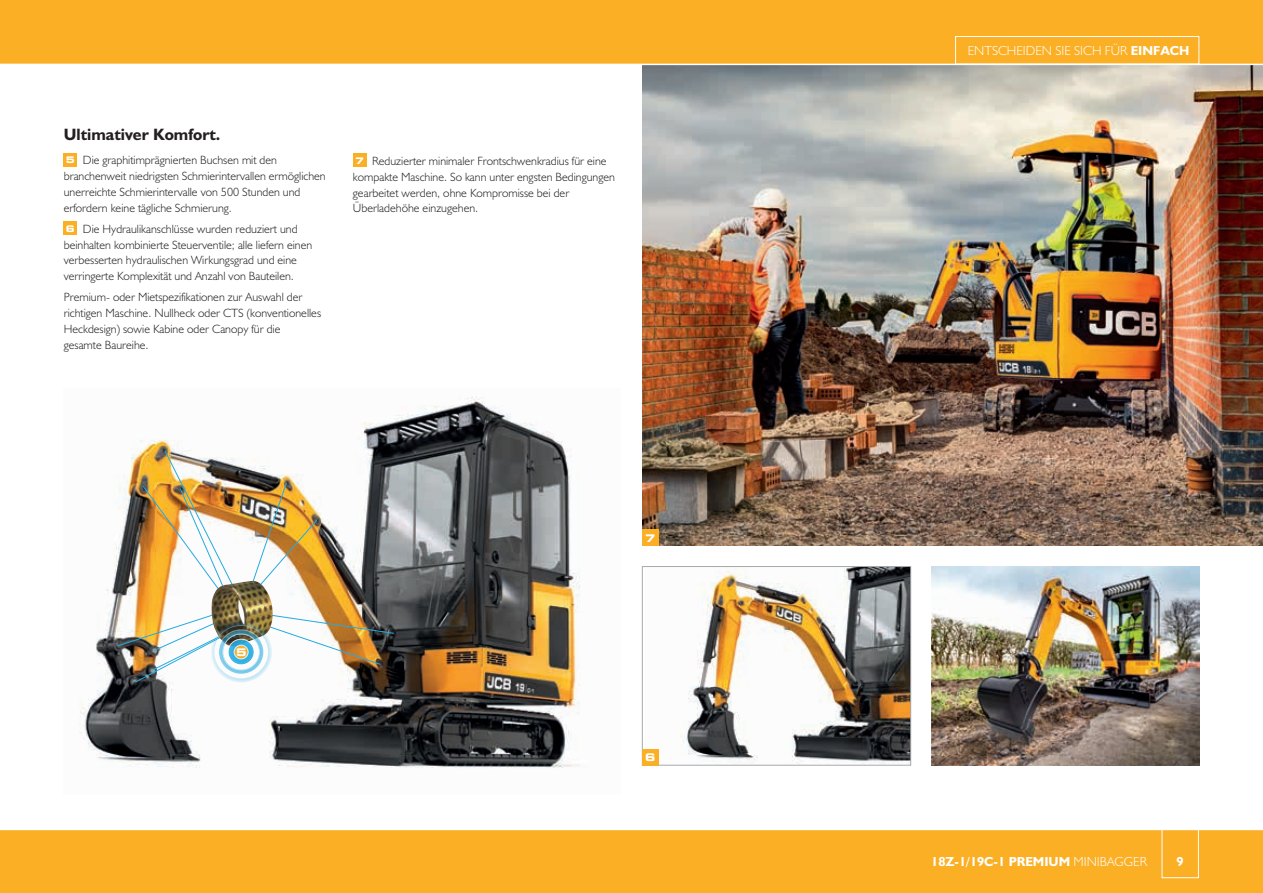
<style>
.page{position:relative;width:1263px;height:893px;background:#fff}
.page>*{position:absolute;margin:0;border:0;box-sizing:border-box;transform-origin:0 0}
.t1{font:16.5px "JCB Bold";color:#231f20}
.t2{font:13.2px "JCB Bold";color:#fff}
.t3{font:13.2px "JCB Light";color:#fff}
.t4{font:12px/15.8px "JCB Light";color:#231f20}
.t5{font:700 expanded 10.5px "Square 721 BT";color:#fff}
.s1{font-family:"Square 721 BT";font-weight:700;font-stretch:expanded;font-size:9.15px;color:#fff}
.s2{font-family:"JCB Bold"}
.s3{font-family:"JCB Light"}
</style>
<div class="page">
<img style="left:79px;top:397px;width:501px;height:371px">
<img style="left:143px;top:450px;width:90px;height:143px">
<img style="left:251px;top:482px;width:66px;height:107px">
<img style="left:212px;top:581px;width:61px;height:31px">
<img style="left:642px;top:65px;width:621px;height:481px">
<img style="left:931px;top:567px;width:268px;height:198px">
<img style="left:658px;top:568px;width:251px;height:195px">
<div style="left:642px;top:566px;width:269px;height:199px;border:1px solid #a8a9ad"></div>
<div style="left:0;top:0;width:1263px;height:64px;background:#fbaf25"></div>
<div style="left:0;top:829px;width:1263px;height:64px;background:#fbaf25"></div>
<hr style="left:0;top:829px;width:1263px;height:1px;background:#fff">
<div style="left:1162px;top:819px;width:37px;height:59px;border:1px solid #fff"></div>
<div style="left:955px;top:36px;width:244px;height:28px;border:1px solid #fff"></div>
<div style="left:642px;top:749px;width:16px;height:16px;background:#fbaf25"></div>
<div style="left:642px;top:530px;width:16px;height:16px;background:#fbaf25"></div>
<div style="left:64px;top:153px;width:13px;height:13px;background:#fbaf25"></div>
<div style="left:64px;top:222px;width:13px;height:13px;background:#fbaf25"></div>
<img style="left:117px;top:612px;width:277px;height:72px">
<div style="left:353px;top:154px;width:13px;height:13px;background:#fbaf25"></div>
<h1 class="t1" style="left:64px;top:124px;width:158px">Ultimativer Komfort.</h1>
<p class="t4" style="left:64px;top:152px;width:263px"><span class="s1">5</span> Die graphitimprägnierten Buchsen mit den branchenweit niedrigsten Schmierintervallen ermöglichen unerreichte Schmierintervalle von 500 Stunden und erfordern keine tägliche Schmierung.</p>
<p class="t4" style="left:64px;top:221px;width:250px"><span class="s1">6</span> Die Hydraulikanschlüsse wurden reduziert und beinhalten kombinierte Steuerventile; alle liefern einen verbesserten hydraulischen Wirkungsgrad und eine verringerte Komplexität und Anzahl von Bauteilen.</p>
<p class="t4" style="left:64px;top:289px;width:259px">Premium- oder Mietspezifikationen zur Auswahl der richtigen Maschine. Nullheck oder CTS (konventionelles Heckdesign) sowie Kabine oder Canopy für die gesamte Baureihe.</p>
<p class="t4" style="left:353px;top:153px;width:263px"><span class="s1">7</span> Reduzierter minimaler Frontschwenkradius für eine kompakte Maschine. So kann unter engsten Bedingungen gearbeitet werden, ohne Kompromisse bei der Überladehöhe einzugehen.</p>
<p class="t5" style="left:236px;top:646px;width:12px">5</p>
<p class="t5" style="left:645px;top:532px;width:12px">7</p>
<p class="t5" style="left:645px;top:751px;width:12px">6</p>
<p class="t3" style="left:968px;top:43px;width:223px">ENTSCHEIDEN SIE SICH FÜR <span class="s2">EINFACH</span></p>
<p class="t2" style="left:931px;top:853px;width:217px">18Z-1/19C-1 PREMIUM <span class="s3">MINIBAGGER</span></p>
<p class="t2" style="left:1176px;top:853px;width:9px">9</p>
</div>
